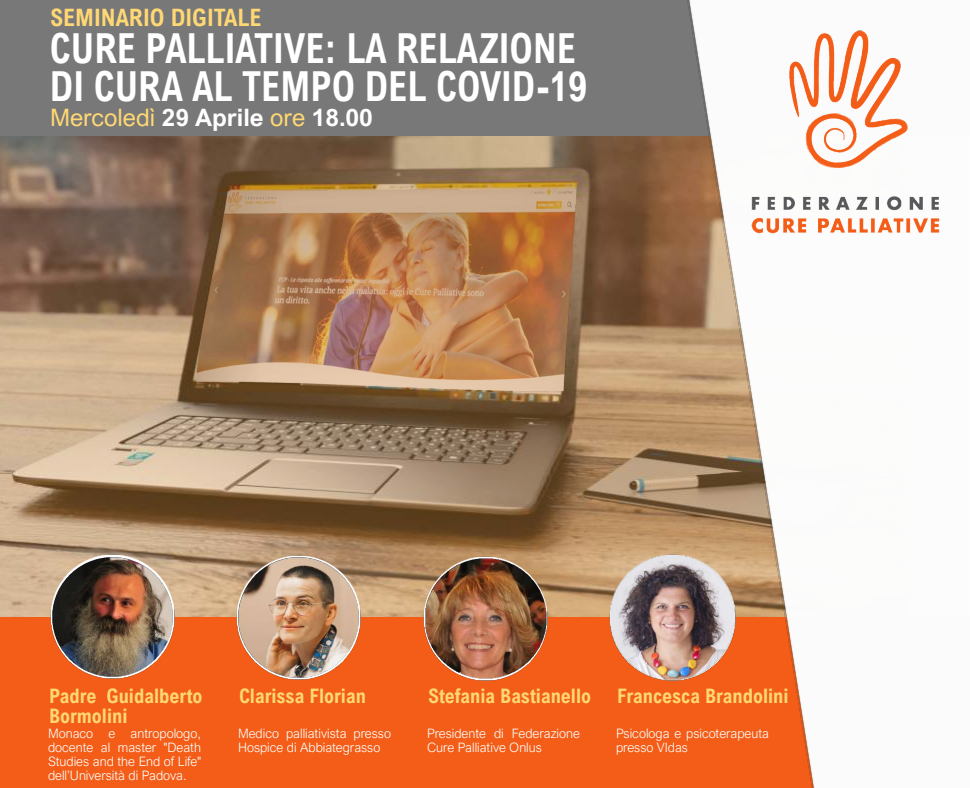
<style>
.page{position:relative;width:970px;height:788px;background:#fff}
.page>*{position:absolute;margin:0;border:0;box-sizing:border-box;transform-origin:0 0}
.t1{font:700 41.4px/38px "Arial Nova Cond";color:#fff;scale:.92 1}
.t2{font:700 24px "Arial Nova";color:#fff}
.t3{font:700 24px "Arial Nova Cond";color:#ffd874}
.t4{font:700 20px/20px "Arial Nova Cond";color:#ffd874}
.t5{font:300 13px/14px "Arial Nova";color:#fff}
.s1{font-weight:400;color:#ffd874}
</style>
<div class="page">
<img style="left:0;top:137px;width:681px;height:479px">
<div style="left:0;top:616px;width:681px;height:172px;background:#f35d17"></div>
<div style="left:0;top:0;width:681px;height:137px;background:#787878"></div>
<img style="left:681px;top:0;width:134px;height:788px">
<img style="left:752px;top:30px;width:188px;height:204px">
<img style="left:50px;top:554px;width:125px;height:125px">
<img style="left:53px;top:557px;width:119px;height:119px">
<img style="left:236px;top:555px;width:125px;height:125px">
<img style="left:238px;top:557px;width:121px;height:121px">
<img style="left:423px;top:556px;width:125px;height:125px">
<img style="left:426px;top:558px;width:120px;height:121px">
<img style="left:609px;top:554px;width:127px;height:127px">
<img style="left:611px;top:556px;width:123px;height:123px">
<h2 class="t3" style="left:50px;top:9px;width:213px">SEMINARIO DIGITALE</h2>
<h1 class="t1" style="left:50px;top:33px;width:586px">CURE PALLIATIVE: LA RELAZIONE<br>DI CURA AL TEMPO DEL COVID-19</h1>
<h2 class="t2" style="left:50px;top:109px;width:324px"><span class="s1">Mercoledì</span> 29 Aprile <span class="s1">ore</span> 18.00</h2>
<h3 class="t4" style="left:49px;top:688px;width:155px">Padre Guidalberto<br>Bormolini</h3>
<p class="t5" style="left:48px;top:728px;width:155px;text-align:justify">Monaco e antropologo, docente al master "Death Studies and the End of Life" dell’Università di Padova.</p>
<h3 class="t4" style="left:239px;top:688px;width:128px">Clarissa Florian</h3>
<p class="t5" style="left:238px;top:728px;width:154px">Medico palliativista presso<br>Hospice di Abbiategrasso</p>
<h3 class="t4" style="left:428px;top:688px;width:165px">Stefania Bastianello</h3>
<p class="t5" style="left:427px;top:728px;width:154px">Presidente di Federazione<br>Cure Palliative Onlus</p>
<h3 class="t4" style="left:617px;top:688px;width:173px">Francesca Brandolini</h3>
<p class="t5" style="left:616px;top:728px;width:154px">Psicologa e psicoterapeuta presso VIdas</p>
</div>
